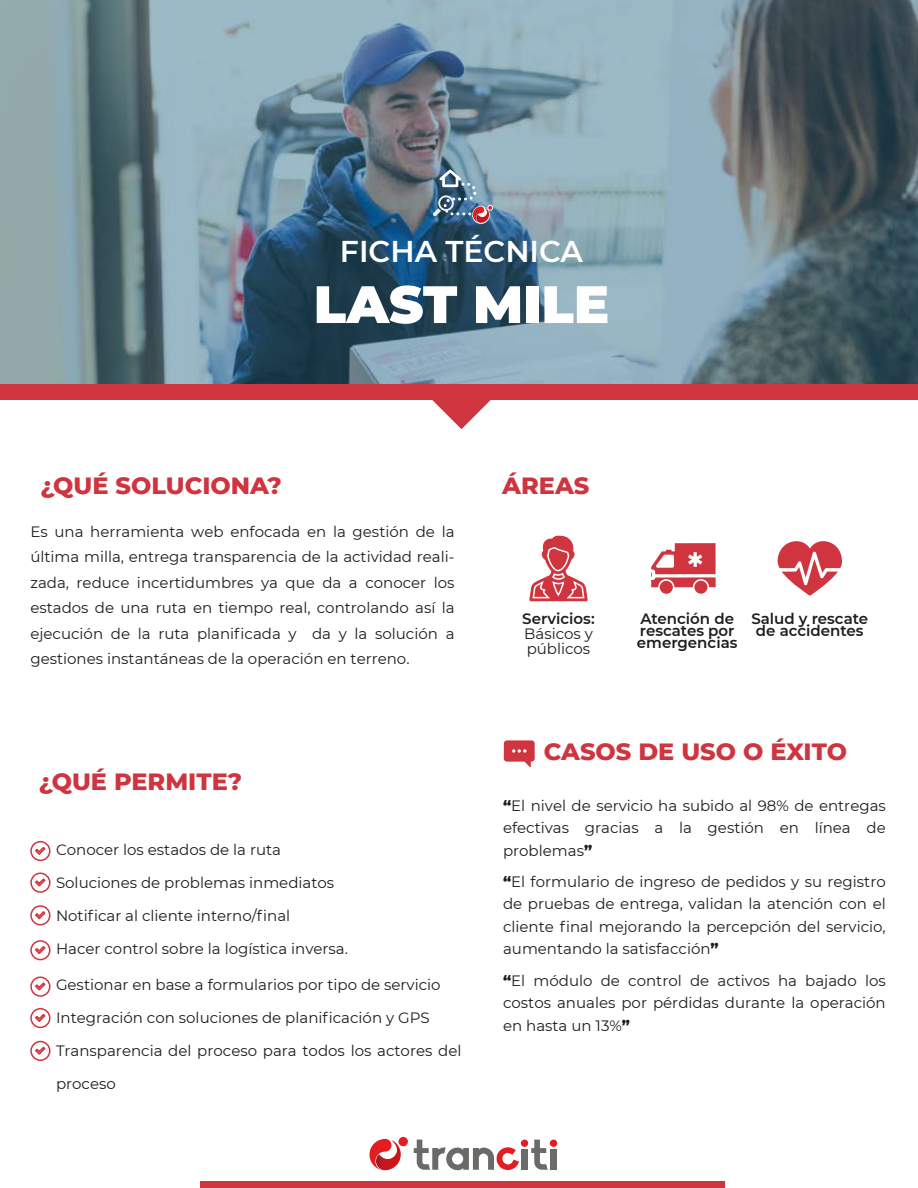
<style>
.page{position:relative;width:918px;height:1188px;background:#fff}
.page>*{position:absolute;margin:0;border:0;box-sizing:border-box;transform-origin:0 0}
.t1{font:900 52.5px "Montserrat";color:#fff}
.t2{font:600 30px "Montserrat";color:#fff}
.t3{font:800 24px "Montserrat";color:#cf343f}
.t4{font:15px/22.5px "Montserrat";color:#1d1d1b;text-align:justify}
.t5{font:600 15px/12px "Montserrat";color:#1d1d1b}
.s1{font-weight:800}
</style>
<div class="page">
<svg style="left:432px;top:400px;width:59px;height:29px"></svg>
<svg style="left:0;top:0;width:918px;height:384px;background:#6c8692"></svg>
<div style="left:0;top:384px;width:918px;height:16px;background:#cf343f"></div>
<div style="left:200px;top:1181px;width:525px;height:7px;background:#cf343f"></div>
<div style="left:399px;top:1137px;width:9px;height:9px;background:#e31d21;border-radius:50%"></div>
<svg style="left:369px;top:1139px;width:32px;height:31px"></svg>
<svg style="left:414px;top:1140px;width:143px;height:30px"></svg>
<div style="left:550px;top:1150px;width:7px;height:20px;background:#6a6a69"></div>
<div style="left:30px;top:841px;width:21px;height:20px;border:2px solid #cf343f;border-radius:50%"></div>
<svg style="left:35px;top:846px;width:11px;height:9px"></svg>
<div style="left:30px;top:905px;width:21px;height:20px;border:2px solid #cf343f;border-radius:50%"></div>
<svg style="left:34px;top:911px;width:13px;height:10px"></svg>
<div style="left:30px;top:1041px;width:21px;height:20px;border:2px solid #cf343f;border-radius:50%"></div>
<svg style="left:35px;top:1046px;width:11px;height:9px"></svg>
<svg style="left:529px;top:535px;width:59px;height:67px"></svg>
<svg style="left:778px;top:541px;width:64px;height:55px"></svg>
<svg style="left:651px;top:543px;width:65px;height:51px"></svg>
<div style="left:30px;top:940px;width:21px;height:20px;border:2px solid #cf343f;border-radius:50%"></div>
<svg style="left:35px;top:946px;width:11px;height:9px"></svg>
<div style="left:30px;top:977px;width:21px;height:20px;border:2px solid #cf343f;border-radius:50%"></div>
<svg style="left:34px;top:981px;width:13px;height:10px"></svg>
<div style="left:30px;top:1008px;width:21px;height:20px;border:2px solid #cf343f;border-radius:50%"></div>
<svg style="left:35px;top:1014px;width:11px;height:8px"></svg>
<div style="left:30px;top:873px;width:21px;height:20px;border:2px solid #cf343f;border-radius:50%"></div>
<svg style="left:34px;top:877px;width:13px;height:10px"></svg>
<svg style="left:504px;top:740px;width:31px;height:27px"></svg>
<img style="left:433px;top:170px;width:60px;height:53px">
<h2 class="t2" style="left:340px;top:230px;width:245px">FICHA TÉCNICA</h2>
<h1 class="t1" style="left:314px;top:265px;width:297px">LAST MILE</h1>
<h3 class="t3" style="left:40px;top:468px;width:243px">¿QUÉ SOLUCIONA?</h3>
<p class="t4" style="left:30px;top:518px;width:426px;line-height:25.5px">Es una herramienta web enfocada en la gestión de la última milla, entrega transparencia de la actividad reali&shy;zada, reduce incertidumbres ya que da a conocer los estados de una ruta en tiempo real, controlando así la ejecución de la ruta planificada y da y la solución a gestiones instantáneas de la operación en terreno.</p>
<h3 class="t3" style="left:502px;top:468px;width:89px">ÁREAS</h3>
<p class="t5" style="left:522px;top:612px;width:74px">Servicios:</p>
<p class="t4" style="left:524px;top:626px;width:70px;line-height:15px">Básicos y públicos</p>
<p class="t5" style="left:637px;top:612px;width:102px">Atención de rescates por emergencias</p>
<p class="t5" style="left:751px;top:612px;width:118px;text-align:center">Salud y rescate de accidentes</p>
<h3 class="t3" style="left:39px;top:764px;width:205px">¿QUÉ PERMITE?</h3>
<p class="t4" style="left:56px;top:838px;width:227px">Conocer los estados de la ruta</p>
<p class="t4" style="left:56px;top:871px;width:280px">Soluciones de problemas inmediatos</p>
<p class="t4" style="left:56px;top:904px;width:236px">Notificar al cliente interno/final</p>
<p class="t4" style="left:56px;top:937px;width:293px">Hacer control sobre la logística inversa.</p>
<p class="t4" style="left:56px;top:973px;width:386px">Gestionar en base a formularios por tipo de servicio</p>
<p class="t4" style="left:56px;top:1006px;width:375px">Integración con soluciones de planificación y GPS</p>
<p class="t4" style="left:56px;top:1039px;width:407px">Transparencia del proceso para todos los actores del</p>
<p class="t4" style="left:56px;top:1072px;width:61px">proceso</p>
<h3 class="t3" style="left:544px;top:734px;width:305px">CASOS DE USO O ÉXITO</h3>
<p class="t4" style="left:503px;top:794px;width:384px"><span class="s1">“</span>El nivel de servicio ha subido al 98% de entregas efectivas gracias a la gestión en línea de problemas<span class="s1">”</span></p>
<p class="t4" style="left:503px;top:870px;width:384px"><span class="s1">“</span>El formulario de ingreso de pedidos y su registro de pruebas de entrega, validan la atención con el cliente final mejorando la percepción del servicio, aumentando la satisfacción<span class="s1">”</span></p>
<p class="t4" style="left:503px;top:969px;width:384px"><span class="s1">“</span>El módulo de control de activos ha bajado los costos anuales por pérdidas durante la operación en hasta un 13%<span class="s1">”</span></p>
</div>
